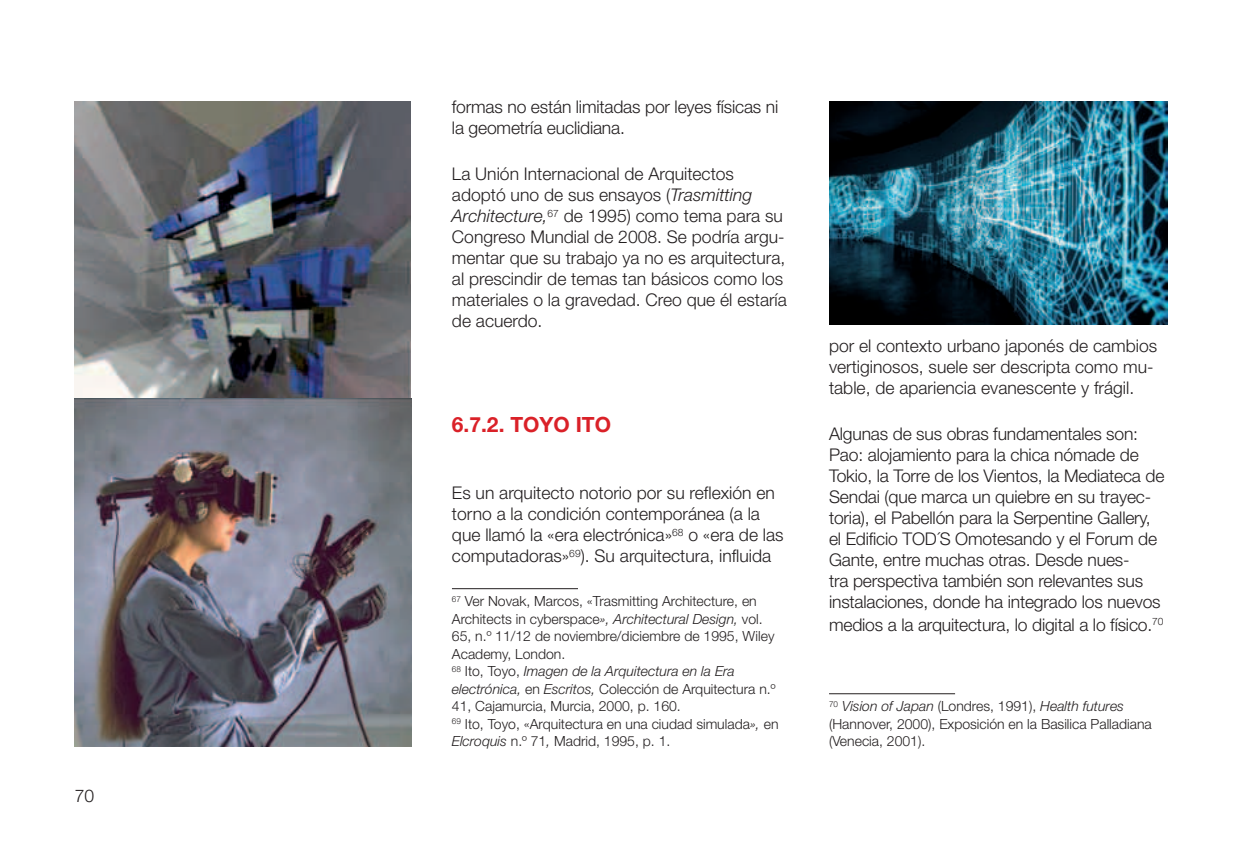
<style>
.page{position:relative;width:1239px;height:846px;background:#fff}
.page>*{position:absolute;margin:0;border:0;box-sizing:border-box;transform-origin:0 0}
.t1{font:700 21px "Helvetica Neue LT Std";color:#da2128}
.t2{font:300 17.5px/21px "Helvetica Neue LT Std";color:#231f20}
.t3{font:300 14px/17.5px "Helvetica Neue LT Std";color:#231f20}
.s1{font-style:italic}
</style>
<div class="page">
<img style="left:829px;top:101px;width:338px;height:223px">
<hr style="left:452px;top:588px;width:126px;height:1px;background:#231f20">
<hr style="left:829px;top:693px;width:126px;height:1px;background:#231f20">
<img style="left:75px;top:101px;width:335px;height:298px">
<img style="left:75px;top:399px;width:336px;height:347px">
<p class="t2" style="left:75px;top:785px;width:21px">70</p>
<p class="t2" style="left:452px;top:96px;width:328px">formas no están limitadas por leyes físicas ni la geometría euclidiana.</p>
<p class="t2" style="left:452px;top:163px;width:336px">La Unión Internacional de Arquitectos adoptó uno de sus ensayos (<span class="s1">Trasmitting Architecture,</span><sup>67</sup> de 1995) como tema para su Congreso Mundial de 2008. Se podría argu&shy;mentar que su trabajo ya no es arquitectura, al prescindir de temas tan básicos como los materiales o la gravedad. Creo que él estaría de acuerdo.</p>
<p class="t1" style="left:452px;top:412px;width:159px">6.7.2. TOYO ITO</p>
<p class="t2" style="left:452px;top:482px;width:333px">Es un arquitecto notorio por su reflexión en torno a la condición contemporánea (a la que llamó la «era electrónica»<sup>68</sup> o «era de las computadoras»<sup>69</sup>). Su arquitectura, influida</p>
<p class="t3" style="left:452px;top:592px;width:328px"><sup>67</sup> Ver Novak, Marcos, «Trasmitting Architecture, en Architects in cyberspace<span class="s1">», Architectural Design,</span> vol.<br>65, n.º 11/12 de noviembre/diciembre de 1995, Wiley Academy, London.<br><sup>68</sup> Ito, Toyo, <span class="s1">Imagen de la Arquitectura en la Era electrónica,</span> en <span class="s1">Escritos,</span> Colección de Arquitectura n.º 41, Cajamurcia, Murcia, 2000, p. 160.<br><sup>69</sup> Ito, Toyo, «Arquitectura en una ciudad simulada<span class="s1">»,</span> en <span class="s1">Elcroquis</span> n.º 71<span class="s1">,</span> Madrid, 1995, p. 1.</p>
<p class="t2" style="left:829px;top:335px;width:330px">por el contexto urbano japonés de cambios vertiginosos, suele ser descripta como mu&shy;table, de apariencia evanescente y frágil.</p>
<p class="t2" style="left:829px;top:423px;width:337px">Algunas de sus obras fundamentales son:<br>Pao: alojamiento para la chica nómade de Tokio, la Torre de los Vientos, la Mediateca de Sendai (que marca un quiebre en su trayec&shy;toria), el Pabellón para la Serpentine Gallery, el Edificio TOD´S Omotesando y el Forum de Gante, entre muchas otras. Desde nues-<br>tra perspectiva también son relevantes sus instalaciones, donde ha integrado los nuevos</p>
<p class="t2" style="left:829px;top:613px;width:336px">medios a la arquitectura, lo digital a lo físico.<sup>70</sup></p>
<p class="t3" style="left:829px;top:697px;width:324px"><sup>70</sup> <span class="s1">Vision of Japan</span> (Londres, 1991), <span class="s1">Health futures </span>(Hannover, 2000), Exposición en la Basilica Palladiana (Venecia, 2001).</p>
</div>
